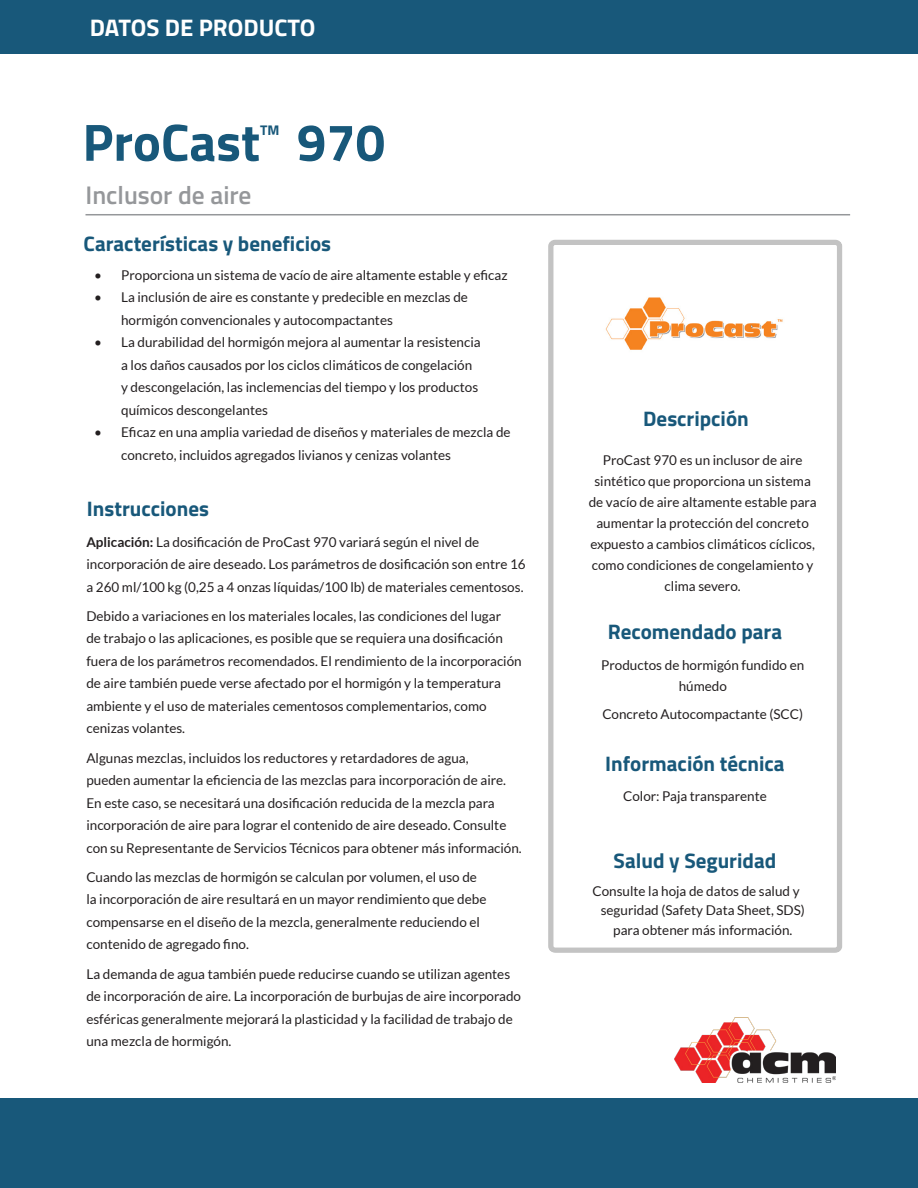
<style>
.page{position:relative;width:918px;height:1188px;background:#fff}
.page>*{position:absolute;margin:0;border:0;box-sizing:border-box;transform-origin:0 0}
.t1{font:700 52.5px "Titillium Web";color:#18587a}
.Main_Sub_Header{font:600 25.5px "Titillium Web";color:#95979a}
.t2{font:700 24px "Titillium Web";color:#fff}
.t3{font:700 21px "Titillium Web";color:#18587a}
.t4{font:700 13.95px "Titillium Web";color:#18587a}
.Para_Text{font:13.5px/22.5px "Lato";color:#231f20}
.Side_Body{font:13.5px/21px "Lato";color:#231f20;text-align:center}
.s1{font-weight:700}
</style>
<div class="page">
<div style="left:0;top:1098px;width:918px;height:90px;background:#18587a"></div>
<div style="left:0;top:0;width:918px;height:54px;background:#18587a"></div>
<svg style="left:548px;top:239px;width:295px;height:714px"></svg>
<hr style="left:86px;top:214px;width:764px;height:1px;background:#95979a">
<img style="left:674px;top:1017px;width:161px;height:66px">
<p class="t2" style="left:90px;top:9px;width:227px">DATOS DE PRODUCTO</p>
<p class="t1" style="left:82px;top:102px;width:179px">ProCast</p>
<p class="t4" style="left:260px;top:119px;width:21px">TM</p>
<p class="t1" style="left:297px;top:102px;width:90px">970</p>
<p class="Main_Sub_Header" style="left:86px;top:176px;width:168px">Inclusor de aire</p>
<p class="t3" style="left:84px;top:228px;width:249px">Características y beneficios</p>
<p class="Para_Text" style="left:94px;top:264px;width:415px">• Proporciona un sistema de vacío de aire altamente estable y eficaz</p>
<p class="Para_Text" style="left:121px;top:286px;width:348px;text-indent:-27px">• La inclusión de aire es constante y predecible en mezclas de hormigón convencionales y autocompactantes</p>
<p class="Para_Text" style="left:121px;top:331px;width:361px;text-indent:-27px">• La durabilidad del hormigón mejora al aumentar la resistencia a los daños causados por los ciclos climáticos de congelación y descongelación, las inclemencias del tiempo y los productos químicos descongelantes</p>
<p class="Para_Text" style="left:121px;top:421px;width:391px;text-indent:-27px">• Eficaz en una amplia variedad de diseños y materiales de mezcla de concreto, incluidos agregados livianos y cenizas volantes</p>
<p class="t3" style="left:87px;top:493px;width:124px">Instrucciones</p>
<p class="Para_Text" style="left:86px;top:530px;width:441px"><span class="s1">Aplicación:</span> La dosificación de ProCast 970 variará según el nivel de incorporación de aire deseado. Los parámetros de dosificación son entre 16 a 260 ml/100 kg (0,25 a 4 onzas líquidas/100 lb) de materiales cementosos.</p>
<p class="Para_Text" style="left:86px;top:605px;width:437px">Debido a variaciones en los materiales locales, las condiciones del lugar<br>de trabajo o las aplicaciones, es posible que se requiera una dosificación fuera de los parámetros recomendados. El rendimiento de la incorporación de aire también puede verse afectado por el hormigón y la temperatura ambiente y el uso de materiales cementosos complementarios, como cenizas volantes.</p>
<p class="Para_Text" style="left:86px;top:746px;width:437px">Algunas mezclas, incluidos los reductores y retardadores de agua,<br>pueden aumentar la eficiencia de las mezclas para incorporación de aire.<br>En este caso, se necesitará una dosificación reducida de la mezcla para incorporación de aire para lograr el contenido de aire deseado. Consulte con su Representante de Servicios Técnicos para obtener más información.</p>
<p class="Para_Text" style="left:86px;top:866px;width:402px">Cuando las mezclas de hormigón se calculan por volumen, el uso de la incorporación de aire resultará en un mayor rendimiento que debe compensarse en el diseño de la mezcla, generalmente reduciendo el contenido de agregado fino.</p>
<p class="Para_Text" style="left:86px;top:962px;width:436px">La demanda de agua también puede reducirse cuando se utilizan agentes de incorporación de aire. La incorporación de burbujas de aire incorporado esféricas generalmente mejorará la plasticidad y la facilidad de trabajo de una mezcla de hormigón.</p>
<p class="t3" style="left:643px;top:402px;width:107px">Descripción</p>
<p class="Side_Body" style="left:589px;top:449px;width:229px">ProCast 970 es un inclusor de aire sintético que proporciona un sistema de vacío de aire altamente estable para aumentar la protección del concreto expuesto a cambios climáticos cíclicos, como condiciones de congelamiento y clima severo.</p>
<p class="t3" style="left:608px;top:615px;width:176px">Recomendado para</p>
<p class="Side_Body" style="left:601px;top:654px;width:205px">Productos de hormigón fundido en húmedo</p>
<p class="Side_Body" style="left:602px;top:704px;width:202px">Concreto Autocompactante (SCC)</p>
<p class="t3" style="left:605px;top:747px;width:181px">Información técnica</p>
<p class="Para_Text" style="left:623px;top:784px;width:145px">Color: Paja transparente</p>
<p class="t3" style="left:614px;top:844px;width:164px">Salud y Seguridad</p>
<p class="Para_Text" style="left:593px;top:880px;width:209px">Consulte la hoja de datos de salud y</p>
<p class="Para_Text" style="left:601px;top:899px;width:206px">seguridad (Safety Data Sheet, SDS)</p>
<p class="Para_Text" style="left:613px;top:919px;width:181px">para obtener más información.</p>
</div>
